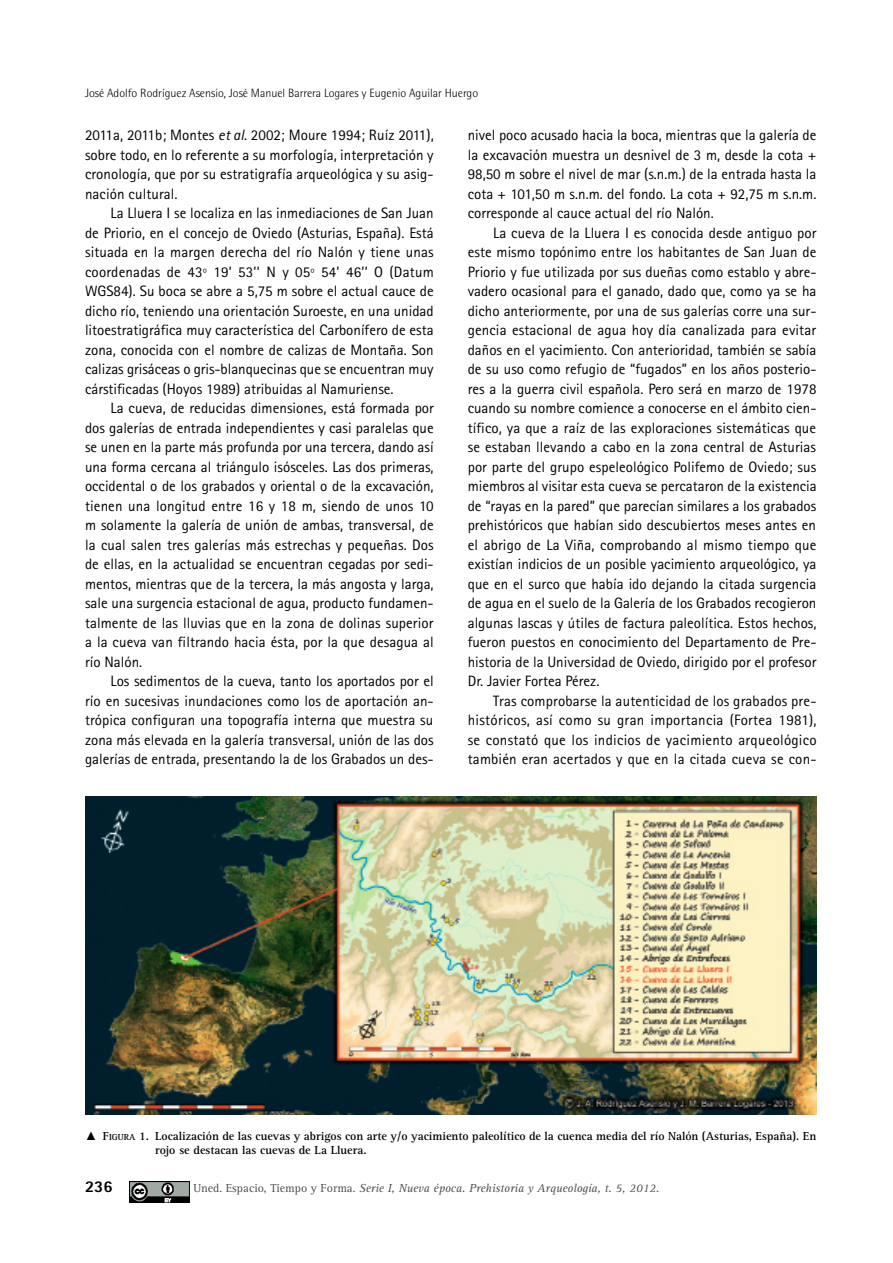
<style>
.page{position:relative;width:893px;height:1263px;background:#fff}
.page>*{position:absolute;margin:0;border:0;box-sizing:border-box;transform-origin:0 0}
.t1{font:800 16.5px "Rotis Sans Serif Std";color:#000}
.PARRAFO{font:15px/19.5px "Rotis Sans Serif Std";color:#000;text-align:justify}
.PIE_FOTO{font:700 12px/14.2px "Rotis Serif Std";color:#000}
.t2{font:italic 12px "Rotis Serif Std";color:#514f4d}
.t3{font:300 12px "Rotis Semi Sans Std";color:#000}
.s1{font-style:italic}
.s2{font-family:"Times New Roman";font-weight:400}
.s3{font-style:inherit}
.s4{font-size:9px}
.s5{font-style:normal}
</style>
<div class="page">
<img style="left:129px;top:1181px;width:61px;height:21px">
<img style="left:85px;top:796px;width:731px;height:318px">
<p class="t3" style="left:85px;top:86px;width:395px">José Adolfo Rodríguez Asensio, José Manuel Barrera Logares y Eugenio Aguilar Huergo</p>
<p class="PARRAFO" style="left:85px;top:125px;width:350px">2011a, 2011b; Montes <span class="s1">et al</span>. 2002; Moure 1994; Ruíz 2011), sobre todo, en lo referente a su morfología, interpretación y cronología, que por su estratigrafía arqueológica y su asig&shy;nación cultural.</p>
<p class="PARRAFO" style="left:85px;top:203px;width:350px;text-indent:26px">La Lluera I se localiza en las inmediaciones de San Juan de Priorio, en el concejo de Oviedo (Asturias, España). Está situada en la margen derecha del río Nalón y tiene unas coordenadas de 43º 19’ 53’’ N y 05º 54’ 46’’ O (Datum WGS84). Su boca se abre a 5,75 m sobre el actual cauce de dicho río, teniendo una orientación Suroeste, en una unidad litoestratigráfica muy característica del Carbonífero de esta zona, conocida con el nombre de calizas de Montaña. Son calizas grisáceas o gris-blanquecinas que se encuentran muy cárstificadas (Hoyos 1989) atribuidas al Namuriense.</p>
<p class="PARRAFO" style="left:85px;top:398px;width:350px;text-indent:26px">La cueva, de reducidas dimensiones, está formada por dos galerías de entrada independientes y casi paralelas que se unen en la parte más profunda por una tercera, dando así una forma cercana al triángulo isósceles. Las dos primeras, occidental o de los grabados y oriental o de la excavación, tienen una longitud entre 16 y 18 m, siendo de unos 10 m solamente la galería de unión de ambas, transversal, de la cual salen tres galerías más estrechas y pequeñas. Dos de ellas, en la actualidad se encuentran cegadas por sedi&shy;mentos, mientras que de la tercera, la más angosta y larga, sale una surgencia estacional de agua, producto fundamen&shy;talmente de las lluvias que en la zona de dolinas superior a la cueva van filtrando hacia ésta, por la que desagua al río Nalón.</p>
<p class="PARRAFO" style="left:85px;top:671px;width:350px;text-indent:26px">Los sedimentos de la cueva, tanto los aportados por el río en sucesivas inundaciones como los de aportación an&shy;trópica configuran una topografía interna que muestra su zona más elevada en la galería transversal, unión de las dos galerías de entrada, presentando la de los Grabados un des-</p>
<p class="PARRAFO" style="left:468px;top:125px;width:350px">nivel poco acusado hacia la boca, mientras que la galería de la excavación muestra un desnivel de 3 m, desde la cota + 98,50 m sobre el nivel de mar (s.n.m.) de la entrada hasta la cota + 101,50 m s.n.m. del fondo. La cota + 92,75 m s.n.m. corresponde al cauce actual del río Nalón.</p>
<p class="PARRAFO" style="left:468px;top:223px;width:350px;text-indent:26px">La cueva de la Lluera I es conocida desde antiguo por este mismo topónimo entre los habitantes de San Juan de Priorio y fue utilizada por sus dueñas como establo y abre&shy;vadero ocasional para el ganado, dado que, como ya se ha dicho anteriormente, por una de sus galerías corre una sur&shy;gencia estacional de agua hoy día canalizada para evitar daños en el yacimiento. Con anterioridad, también se sabía de su uso como refugio de “fugados” en los años posterio&shy;res a la guerra civil española. Pero será en marzo de 1978 cuando su nombre comience a conocerse en el ámbito cien&shy;tífico, ya que a raíz de las exploraciones sistemáticas que se estaban llevando a cabo en la zona central de Asturias por parte del grupo espeleológico Polifemo de Oviedo; sus miembros al visitar esta cueva se percataron de la existencia de “rayas en la pared” que parecían similares a los grabados prehistóricos que habían sido descubiertos meses antes en el abrigo de La Viña, comprobando al mismo tiempo que existían indicios de un posible yacimiento arqueológico, ya que en el surco que había ido dejando la citada surgencia de agua en el suelo de la Galería de los Grabados recogieron algunas lascas y útiles de factura paleolítica. Estos hechos, fueron puestos en conocimiento del Departamento de Pre&shy;historia de la Universidad de Oviedo, dirigido por el profesor Dr. Javier Fortea Pérez.</p>
<p class="PARRAFO" style="left:468px;top:691px;width:350px;text-indent:26px">Tras comprobarse la autenticidad de los grabados pre&shy;históricos, así como su gran importancia (Fortea 1981), se constató que los indicios de yacimiento arqueológico también eran acertados y que en la citada cueva se con-</p>
<p class="PIE_FOTO" style="left:155px;top:1129px;width:663px;text-indent:-70px"><span class="s2">▲</span> <span class="s3">F</span><span class="s4">IGURA</span> <span class="s3">1.</span> Localización de las cuevas y abrigos con arte y/o yacimiento paleolítico de la cuenca media del río Nalón (Asturias, España). En rojo se destacan las cuevas de La Lluera.</p>
<p class="t1" style="left:85px;top:1176px;width:29px">236</p>
<p class="t2" style="left:193px;top:1181px;width:467px"><span class="s5">Uned. Espacio, Tiempo y Forma.</span> Serie I, Nueva época. Prehistoria y Arqueología, t. 5, 2012.</p>
</div>
